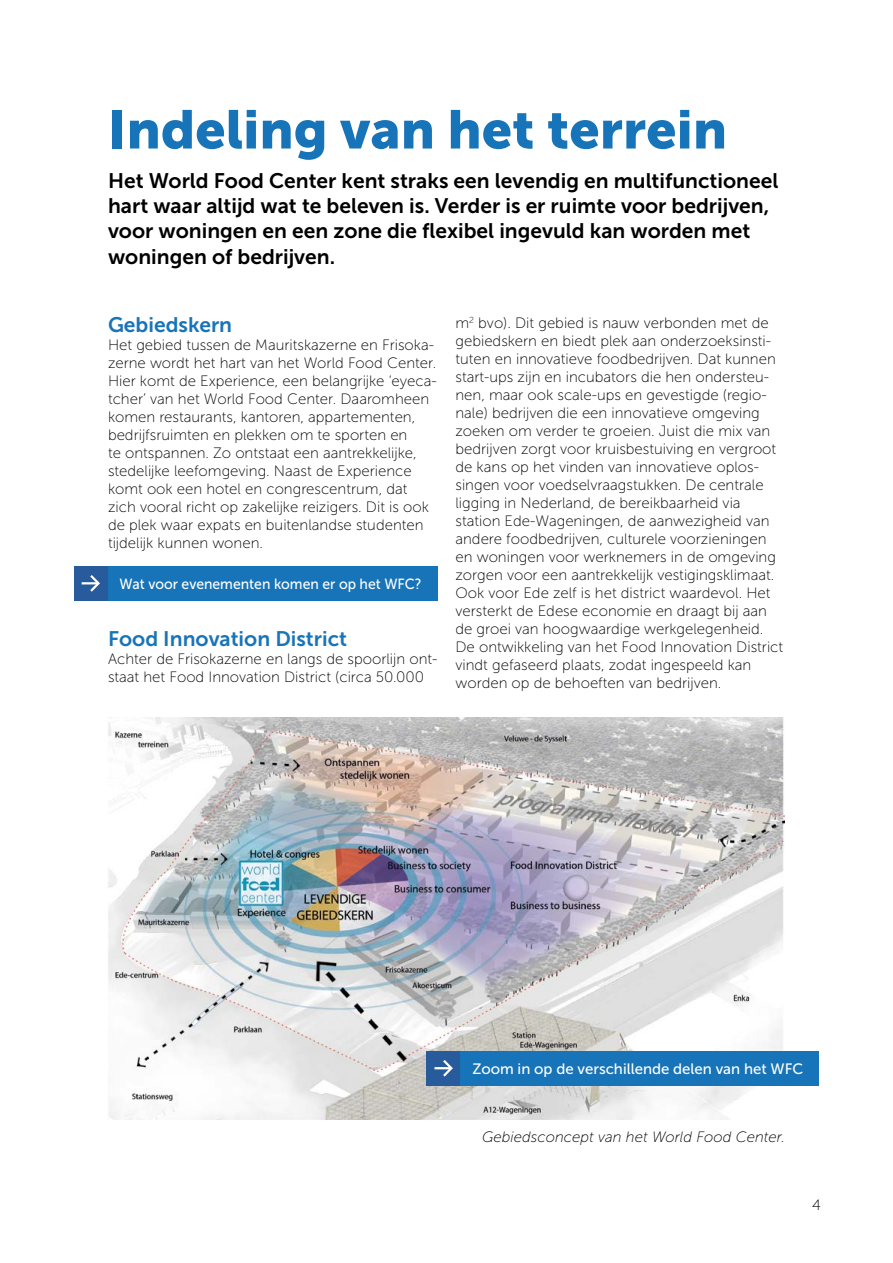
<style>
.page{position:relative;width:893px;height:1263px;background:#fff}
.page>*{position:absolute;margin:0;border:0;box-sizing:border-box;transform-origin:0 0}
.t1{font:54px "Museo Sans 900";color:#1874b8}
.t2{font:21px/25.2px "Museo Sans 700";color:#000}
.t3{font:21px "Museo Sans 700";color:#1874b8}
.t4{font:15px/18px "Museo Sans 100";color:#000}
.t5{font:15px "Museo Sans 500";color:#fff}
.t6{font:italic 15px "Museo Sans 100";color:#000}
.t7{font:14.7px "Museo Sans 500";color:#fff;scale:.95 1}
</style>
<div class="page">
<img style="left:108px;top:717px;width:677px;height:402px">
<div style="left:74px;top:566px;width:34px;height:34px;background:#275b9b"></div>
<div style="left:108px;top:566px;width:329px;height:34px;background:#1874b8"></div>
<svg style="left:82px;top:575px;width:18px;height:17px"></svg>
<div style="left:427px;top:1051px;width:34px;height:34px;background:#275b9b"></div>
<div style="left:461px;top:1051px;width:358px;height:34px;background:#1874b8"></div>
<svg style="left:434px;top:1060px;width:19px;height:17px"></svg>
<h1 class="t1" style="left:108px;top:99px;width:621px">Indeling van het terrein</h1>
<h2 class="t2" style="left:108px;top:168px;width:672px">Het World Food Center kent straks een levendig en multifunctioneel hart waar altijd wat te beleven is. Verder is er ruimte voor bedrijven, voor woningen en een zone die flexibel ingevuld kan worden met woningen of bedrijven.</h2>
<h2 class="t3" style="left:108px;top:313px;width:126px">Gebiedskern</h2>
<p class="t4" style="left:108px;top:336px;width:330px">Het gebied tussen de Mauritskazerne en Frisoka&shy;zerne wordt het hart van het World Food Center.<br>Hier komt de Experience, een belangrijke ‘eyeca&shy;tcher’ van het World Food Center. Daaromheen komen restaurants, kantoren, appartementen, bedrijfsruimten en plekken om te sporten en<br>te ontspannen. Zo ontstaat een aantrekkelijke, stedelijke leefomgeving. Naast de Experience komt ook een hotel en congrescentrum, dat zich vooral richt op zakelijke reizigers. Dit is ook de plek waar expats en buitenlandse studenten tijdelijk kunnen wonen.</p>
<p class="t7" style="left:119px;top:576px;width:320px">Wat voor evenementen komen er op het WFC?</p>
<h2 class="t3" style="left:108px;top:627px;width:241px">Food Innovation District</h2>
<p class="t4" style="left:108px;top:650px;width:331px">Achter de Frisokazerne en langs de spoorlijn ont&shy;staat het Food Innovation District (circa 50.000</p>
<p class="t4" style="left:455px;top:314px;width:329px">m<sup>2</sup> bvo). Dit gebied is nauw verbonden met de gebiedskern en biedt plek aan onderzoeksinsti&shy;tuten en innovatieve foodbedrijven. Dat kunnen start-ups zijn en incubators die hen ondersteu&shy;nen, maar ook scale-ups en gevestigde (regio&shy;nale) bedrijven die een innovatieve omgeving zoeken om verder te groeien. Juist die mix van bedrijven zorgt voor kruisbestuiving en vergroot de kans op het vinden van innovatieve oplos&shy;singen voor voedselvraagstukken. De centrale ligging in Nederland, de bereikbaarheid via station Ede-Wageningen, de aanwezigheid van andere foodbedrijven, culturele voorzieningen en woningen voor werknemers in de omgeving zorgen voor een aantrekkelijk vestigingsklimaat.<br>Ook voor Ede zelf is het district waardevol. Het versterkt de Edese economie en draagt bij aan de groei van hoogwaardige werkgelegenheid.<br>De ontwikkeling van het Food Innovation District vindt gefaseerd plaats, zodat ingespeeld kan worden op de behoeften van bedrijven.</p>
<p class="t5" style="left:472px;top:1060px;width:333px">Zoom in op de verschillende delen van het WFC</p>
<p class="t6" style="left:482px;top:1129px;width:304px">Gebiedsconcept van het World Food Center.</p>
<p class="t4" style="left:812px;top:1196px;width:10px">4</p>
</div>
